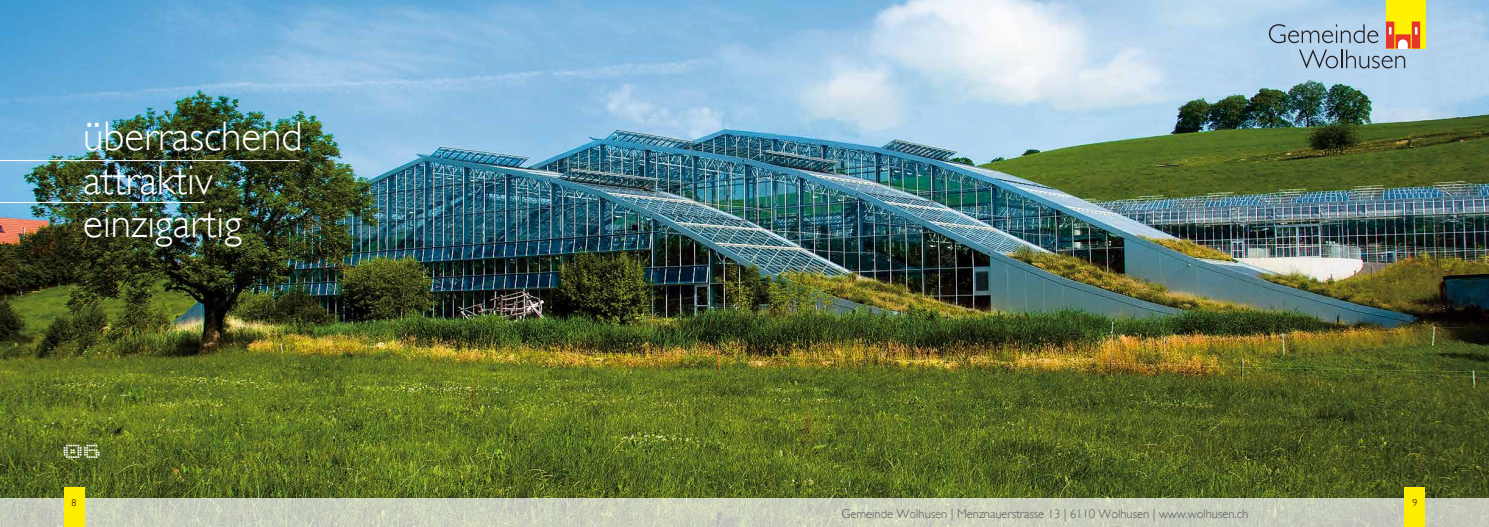
<style>
.page{position:relative;width:1489px;height:527px;background:#fff}
.page>*{position:absolute;margin:0;border:0;box-sizing:border-box;transform-origin:0 0}
.t1{font:300 41.25px/43.8px "Gill Sans";color:#fff}
.t2{font:22.5px "V5 Prophit Dot";color:#fff}
.t3{font:300 12.5px "Gill Sans";color:#58585a}
.t4{font:300 10px "Gill Sans";color:#000}
</style>
<div class="page">
<img style="left:0;top:0;width:1488px;height:498px">
<svg style="left:0;top:498px;width:1488px;height:28px;background:#c9ceba"></svg>
<div style="left:1385px;top:0;width:39px;height:48px;background:#fff200"></div>
<svg style="left:1411px;top:21px;width:8px;height:27px"></svg>
<div style="left:1385px;top:22px;width:9px;height:26px;background:#e5352c"></div>
<svg style="left:1268px;top:24px;width:149px;height:44px;background:#a9b4bf"></svg>
<hr style="left:0;top:160px;width:299px;height:1px;background:#fff">
<hr style="left:0;top:202px;width:204px;height:1px;background:#fff">
<div style="left:64px;top:486px;width:20px;height:40px;background:#ffed00"></div>
<div style="left:1404px;top:486px;width:20px;height:40px;background:#ffed00"></div>
<h1 class="t1" style="left:83px;top:114px;width:221px">überraschend attraktiv einzigartig</h1>
<h2 class="t2" style="left:64px;top:440px;width:40px">06</h2>
<p class="t4" style="left:72px;top:496px;width:6px">8</p>
<p class="t4" style="left:1412px;top:496px;width:6px">9</p>
<p class="t3" style="left:841px;top:505px;width:408px">Gemeinde Wolhusen | Menznauerstrasse 13 | 6110 Wolhusen | www.wolhusen.ch</p>
</div>
